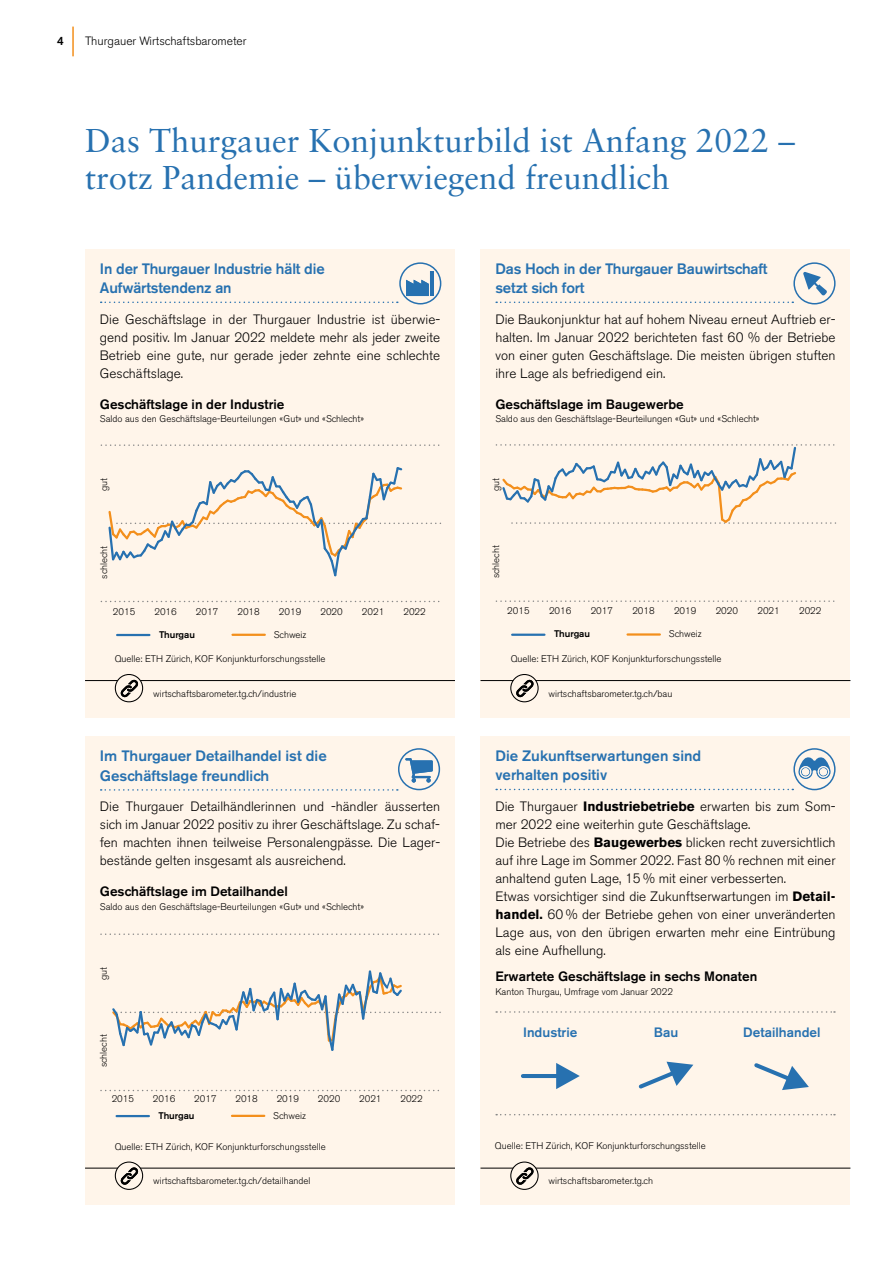
<style>
.page{position:relative;width:893px;height:1263px;background:#fff}
.page>*{position:absolute;margin:0;border:0;box-sizing:border-box;transform-origin:0 0}
.t1{font:33px/37.5px "Sabon LT";color:#2771b0}
.t2{font:500 15px/19.5px "Akzidenz Grotesk BE";letter-spacing:-.01em;color:#2771b0}
.t3{font:300 13.5px/18px "Akzidenz Grotesk BE";color:#000;text-align:justify}
.t4{font:500 13.5px "Akzidenz Grotesk BE";color:#000}
.t5{font:500 13.5px "Akzidenz Grotesk BE";color:#2771b0}
.t6{font:300 12px "Akzidenz Grotesk BE";color:#000}
.t7{font:500 12px "Akzidenz Grotesk BE";color:#000}
.t8{font:300 9.6px "Akzidenz Grotesk BE";color:#000}
.t9{font:500 9.6px "Akzidenz Grotesk BE";color:#000}
.s1{font-weight:700}
</style>
<div class="page">
<hr style="left:72px;top:27px;width:2px;height:29px;background:#f38f1c">
<div style="left:480px;top:249px;width:370px;height:468px;background:#fff5ea"></div>
<svg style="left:496px;top:302px;width:297px;height:1px"></svg>
<svg style="left:496px;top:600px;width:339px;height:2px"></svg>
<svg style="left:496px;top:444px;width:340px;height:80px"></svg>
<hr style="left:512px;top:634px;width:32px;height:2px;background:#2771b0">
<hr style="left:628px;top:633px;width:32px;height:3px;background:#f38f1c">
<div style="left:480px;top:736px;width:370px;height:468px;background:#fff5ea"></div>
<svg style="left:496px;top:1114px;width:339px;height:1px"></svg>
<svg style="left:496px;top:1011px;width:339px;height:2px"></svg>
<div style="left:85px;top:249px;width:370px;height:468px;background:#fff5ea"></div>
<svg style="left:101px;top:302px;width:297px;height:1px"></svg>
<div style="left:85px;top:736px;width:370px;height:469px;background:#fff5ea"></div>
<svg style="left:101px;top:789px;width:297px;height:2px"></svg>
<div style="left:398px;top:748px;width:42px;height:42px;border:2px solid #2771b0;border-radius:50%"></div>
<svg style="left:405px;top:758px;width:28px;height:25px"></svg>
<svg style="left:794px;top:749px;width:41px;height:40px"></svg>
<div style="left:793px;top:748px;width:43px;height:42px;border:2px solid #2771b0;border-radius:50%"></div>
<svg style="left:798px;top:756px;width:33px;height:23px"></svg>
<div style="left:820px;top:768px;width:7px;height:7px;background:#fff5ea;border-radius:50%"></div>
<div style="left:802px;top:768px;width:7px;height:7px;background:#fff5ea;border-radius:50%"></div>
<svg style="left:101px;top:601px;width:339px;height:1px"></svg>
<svg style="left:101px;top:444px;width:339px;height:2px"></svg>
<svg style="left:108px;top:467px;width:333px;height:110px"></svg>
<hr style="left:117px;top:634px;width:32px;height:2px;background:#2771b0">
<hr style="left:232px;top:634px;width:33px;height:2px;background:#f38f1c">
<hr style="left:85px;top:680px;width:370px;height:1px;background:#000">
<svg style="left:115px;top:674px;width:28px;height:28px"></svg>
<div style="left:115px;top:674px;width:28px;height:28px;border:1px solid #000;border-radius:50%"></div>
<svg style="left:121px;top:680px;width:17px;height:17px"></svg>
<hr style="left:480px;top:680px;width:370px;height:1px;background:#000">
<svg style="left:511px;top:674px;width:27px;height:28px"></svg>
<div style="left:510px;top:674px;width:29px;height:28px;border:1px solid #000;border-radius:50%"></div>
<svg style="left:516px;top:680px;width:18px;height:17px"></svg>
<hr style="left:480px;top:1168px;width:370px;height:1px;background:#000">
<svg style="left:511px;top:1162px;width:27px;height:27px"></svg>
<div style="left:510px;top:1161px;width:29px;height:29px;border:1px solid #000;border-radius:50%"></div>
<svg style="left:516px;top:1167px;width:18px;height:18px"></svg>
<hr style="left:85px;top:1168px;width:370px;height:1px;background:#000">
<svg style="left:115px;top:1162px;width:28px;height:27px"></svg>
<div style="left:115px;top:1161px;width:28px;height:29px;border:1px solid #000;border-radius:50%"></div>
<svg style="left:121px;top:1167px;width:17px;height:18px"></svg>
<svg style="left:400px;top:263px;width:41px;height:41px"></svg>
<div style="left:399px;top:262px;width:42px;height:42px;border:2px solid #2771b0;border-radius:50%"></div>
<svg style="left:406px;top:271px;width:24px;height:25px"></svg>
<hr style="left:430px;top:271px;width:3px;height:25px;background:#2771b0">
<div style="left:793px;top:262px;width:43px;height:42px;border:2px solid #2771b0;border-radius:50%"></div>
<svg style="left:803px;top:272px;width:24px;height:23px"></svg>
<hr style="left:523px;top:1074px;width:49px;height:4px;background:#2771b0">
<svg style="left:556px;top:1063px;width:24px;height:26px"></svg>
<svg style="left:638px;top:1062px;width:55px;height:27px"></svg>
<svg style="left:754px;top:1063px;width:55px;height:27px"></svg>
<svg style="left:101px;top:1090px;width:338px;height:1px"></svg>
<svg style="left:101px;top:933px;width:338px;height:2px"></svg>
<svg style="left:112px;top:970px;width:329px;height:81px"></svg>
<hr style="left:117px;top:1115px;width:32px;height:2px;background:#2771b0">
<hr style="left:232px;top:1115px;width:32px;height:2px;background:#f38f1c">
<svg style="left:496px;top:789px;width:297px;height:1px"></svg>
<p class="t7" style="left:57px;top:33px;width:8px">4</p>
<p class="t6" style="left:85px;top:34px;width:163px">Thurgauer Wirtschaftsbarometer</p>
<h1 class="t1" style="left:85px;top:121px;width:711px">Das Thurgauer Konjunkturbild ist Anfang 2022 – trotz Pandemie – überwiegend freundlich</h1>
<p class="t2" style="left:100px;top:258px;width:226px">In der Thurgauer Industrie hält die<br>Aufwärtstendenz an</p>
<p class="t3" style="left:100px;top:310px;width:342px">Die Geschäftslage in der Thurgauer Industrie ist überwie&shy;gend positiv. Im Januar 2022 meldete mehr als jeder zweite Betrieb eine gute, nur gerade jeder zehnte eine schlechte Geschäftslage.</p>
<p class="t4" style="left:100px;top:396px;width:186px">Geschäftslage in der Industrie</p>
<p class="t8" style="left:100px;top:413px;width:266px">Saldo aus den Geschäftslage-Beurteilungen «Gut» und «Schlecht»</p>
<p class="t2" style="left:495px;top:258px;width:274px">Das Hoch in der Thurgauer Bauwirtschaft setzt sich fort</p>
<p class="t3" style="left:495px;top:310px;width:342px">Die Baukonjunktur hat auf hohem Niveau erneut Auftrieb er&shy;halten. Im Januar 2022 berichteten fast 60 % der Betriebe von einer guten Geschäftslage. Die meisten übrigen stuften ihre Lage als befriedigend ein.</p>
<p class="t4" style="left:495px;top:396px;width:190px">Geschäftslage im Baugewerbe</p>
<p class="t8" style="left:495px;top:413px;width:266px">Saldo aus den Geschäftslage-Beurteilungen «Gut» und «Schlecht»</p>
<p class="t8" style="left:99px;top:491px;width:15px;rotate:-90deg">gut</p>
<p class="t8" style="left:490px;top:491px;width:15px;rotate:-90deg">gut</p>
<p class="t8" style="left:99px;top:579px;width:35px;rotate:-90deg">schlecht</p>
<p class="t8" style="left:490px;top:578px;width:35px;rotate:-90deg">schlecht</p>
<p class="t8" style="left:113px;top:606px;width:24px">2015</p>
<p class="t8" style="left:154px;top:606px;width:24px">2016</p>
<p class="t8" style="left:196px;top:606px;width:24px">2017</p>
<p class="t8" style="left:237px;top:606px;width:24px">2018</p>
<p class="t8" style="left:279px;top:606px;width:24px">2019</p>
<p class="t8" style="left:320px;top:606px;width:24px">2020</p>
<p class="t8" style="left:362px;top:606px;width:24px">2021</p>
<p class="t8" style="left:403px;top:606px;width:24px">2022</p>
<p class="t8" style="left:507px;top:606px;width:24px">2015</p>
<p class="t8" style="left:549px;top:606px;width:24px">2016</p>
<p class="t8" style="left:591px;top:606px;width:24px">2017</p>
<p class="t8" style="left:632px;top:606px;width:24px">2018</p>
<p class="t8" style="left:674px;top:606px;width:24px">2019</p>
<p class="t8" style="left:716px;top:606px;width:24px">2020</p>
<p class="t8" style="left:757px;top:606px;width:24px">2021</p>
<p class="t8" style="left:799px;top:606px;width:24px">2022</p>
<p class="t9" style="left:159px;top:628px;width:38px">Thurgau</p>
<p class="t8" style="left:274px;top:629px;width:34px">Schweiz</p>
<p class="t9" style="left:554px;top:628px;width:38px">Thurgau</p>
<p class="t8" style="left:669px;top:629px;width:34px">Schweiz</p>
<p class="t8" style="left:115px;top:653px;width:212px">Quelle: ETH Zürich, KOF Konjunkturforschungsstelle</p>
<p class="t8" style="left:511px;top:653px;width:212px">Quelle: ETH Zürich, KOF Konjunkturforschungsstelle</p>
<p class="t8" style="left:153px;top:688px;width:145px">wirtschaftsbarometer.tg.ch/industrie</p>
<p class="t8" style="left:549px;top:688px;width:125px">wirtschaftsbarometer.tg.ch/bau</p>
<p class="t2" style="left:100px;top:746px;width:228px">Im Thurgauer Detailhandel ist die<br>Geschäftslage freundlich</p>
<p class="t3" style="left:100px;top:798px;width:342px">Die Thurgauer Detailhändlerinnen und -händler äusserten sich im Januar 2022 positiv zu ihrer Geschäftslage. Zu schaf&shy;fen machten ihnen teilweise Personalengpässe. Die Lager&shy;bestände gelten insgesamt als ausreichend.</p>
<p class="t4" style="left:100px;top:883px;width:189px">Geschäftslage im Detailhandel</p>
<p class="t8" style="left:100px;top:901px;width:266px">Saldo aus den Geschäftslage-Beurteilungen «Gut» und «Schlecht»</p>
<p class="t8" style="left:98px;top:980px;width:15px;rotate:-90deg">gut</p>
<p class="t8" style="left:98px;top:1067px;width:35px;rotate:-90deg">schlecht</p>
<p class="t8" style="left:112px;top:1093px;width:24px">2015</p>
<p class="t8" style="left:153px;top:1093px;width:24px">2016</p>
<p class="t8" style="left:194px;top:1093px;width:24px">2017</p>
<p class="t8" style="left:235px;top:1093px;width:24px">2018</p>
<p class="t8" style="left:277px;top:1093px;width:24px">2019</p>
<p class="t8" style="left:318px;top:1093px;width:24px">2020</p>
<p class="t8" style="left:359px;top:1093px;width:24px">2021</p>
<p class="t8" style="left:400px;top:1093px;width:24px">2022</p>
<p class="t9" style="left:158px;top:1109px;width:38px">Thurgau</p>
<p class="t8" style="left:273px;top:1110px;width:34px">Schweiz</p>
<p class="t2" style="left:495px;top:746px;width:207px">Die Zukunftserwartungen sind verhalten positiv</p>
<p class="t3" style="left:495px;top:797px;width:342px;text-align:left">Die Thurgauer <span class="s1">Industriebetriebe</span> erwarten bis zum Som&shy;mer 2022 eine weiterhin gute Geschäftslage.<br>Die Betriebe des <span class="s1">Baugewerbes</span> blicken recht zuversichtlich auf ihre Lage im Sommer 2022. Fast 80 % rechnen mit einer anhaltend guten Lage, 15 % mit einer verbesserten.<br>Etwas vorsichtiger sind die Zukunftserwartungen im <span class="s1">Detail&shy;handel.</span> 60 % der Betriebe gehen von einer unveränderten Lage aus, von den übrigen erwarten mehr eine Eintrübung als eine Aufhellung.</p>
<p class="t4" style="left:495px;top:968px;width:263px">Erwartete Geschäftslage in sechs Monaten</p>
<p class="t8" style="left:495px;top:986px;width:179px">Kanton Thurgau, Umfrage vom Januar 2022</p>
<p class="t5" style="left:523px;top:1024px;width:56px">Industrie</p>
<p class="t5" style="left:654px;top:1024px;width:26px">Bau</p>
<p class="t5" style="left:743px;top:1024px;width:79px">Detailhandel</p>
<p class="t8" style="left:115px;top:1141px;width:212px">Quelle: ETH Zürich, KOF Konjunkturforschungsstelle</p>
<p class="t8" style="left:495px;top:1140px;width:212px">Quelle: ETH Zürich, KOF Konjunkturforschungsstelle</p>
<p class="t8" style="left:153px;top:1175px;width:159px">wirtschaftsbarometer.tg.ch/detailhandel</p>
<p class="t8" style="left:549px;top:1175px;width:106px">wirtschaftsbarometer.tg.ch</p>
</div>
